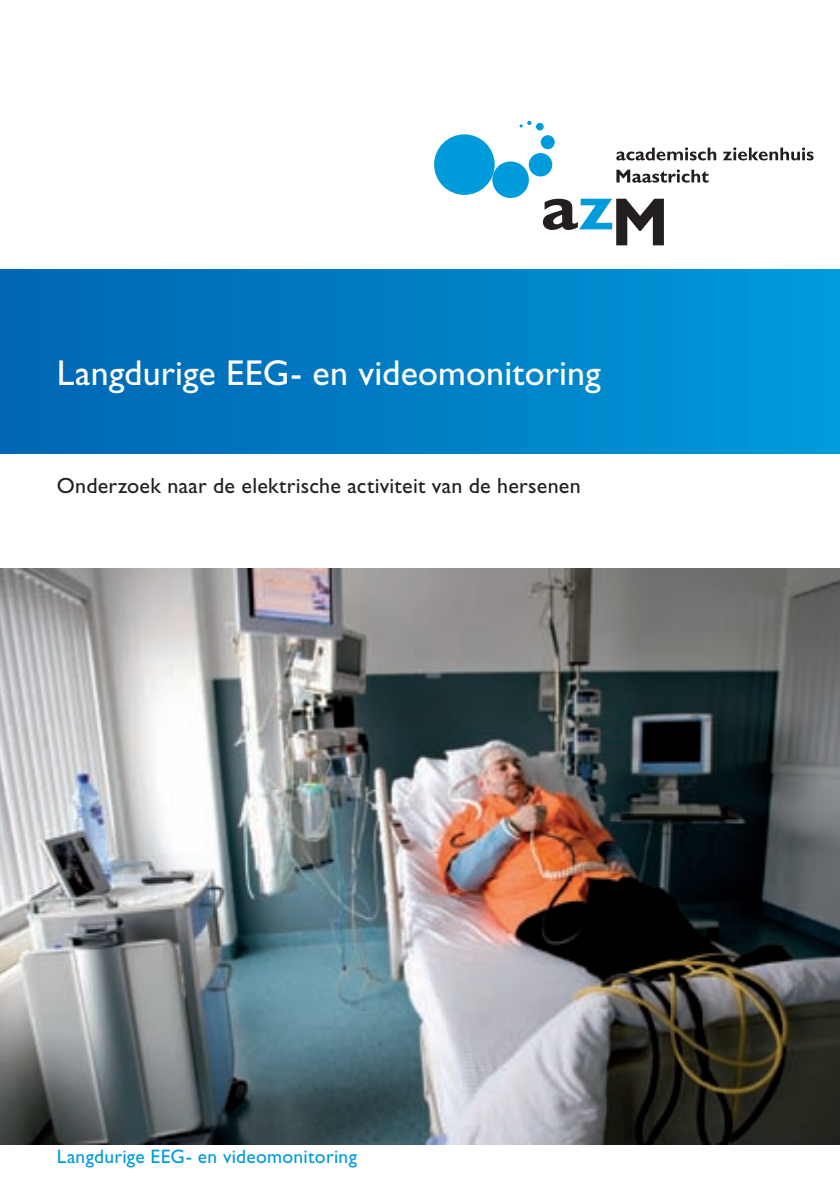
<style>
.page{position:relative;width:840px;height:1191px;background:#fff}
.page>*{position:absolute;margin:0;border:0;box-sizing:border-box;transform-origin:0 0}
.t1{font:36px "AZM Gill Sans";letter-spacing:.005em;color:#fff}
.t2{font:22px "AZM Gill Sans";letter-spacing:.01em;color:#231f20}
.t3{font:19.6px "AZM Gill Sans";letter-spacing:.015em;color:#009bda}
</style>
<div class="page">
<img style="left:0;top:568px;width:839px;height:576px">
<img style="left:0;top:269px;width:839px;height:185px">
<div style="left:434px;top:134px;width:60px;height:61px;background:#009bda;border-radius:50%"></div>
<div style="left:492px;top:161px;width:36px;height:37px;background:#009bda;border-radius:50%"></div>
<div style="left:528px;top:153px;width:24px;height:23px;background:#009bda;border-radius:50%"></div>
<svg style="left:519px;top:121px;width:12px;height:7px"></svg>
<div style="left:535px;top:123px;width:8px;height:7px;background:#009bda;border-radius:50%"></div>
<div style="left:540px;top:135px;width:14px;height:14px;background:#009bda;border-radius:50%"></div>
<svg style="left:542px;top:199px;width:121px;height:46px"></svg>
<svg style="left:616px;top:147px;width:99px;height:13px"></svg>
<svg style="left:723px;top:147px;width:90px;height:13px"></svg>
<svg style="left:616px;top:169px;width:92px;height:14px"></svg>
<h1 class="t1" style="left:57px;top:360px;width:545px">Langdurige EEG- en videomonitoring</h1>
<p class="t2" style="left:57px;top:478px;width:525px">Onderzoek naar de elektrische activiteit van de hersenen</p>
<p class="t3" style="left:57px;top:1150px;width:301px">Langdurige EEG- en videomonitoring</p>
</div>
